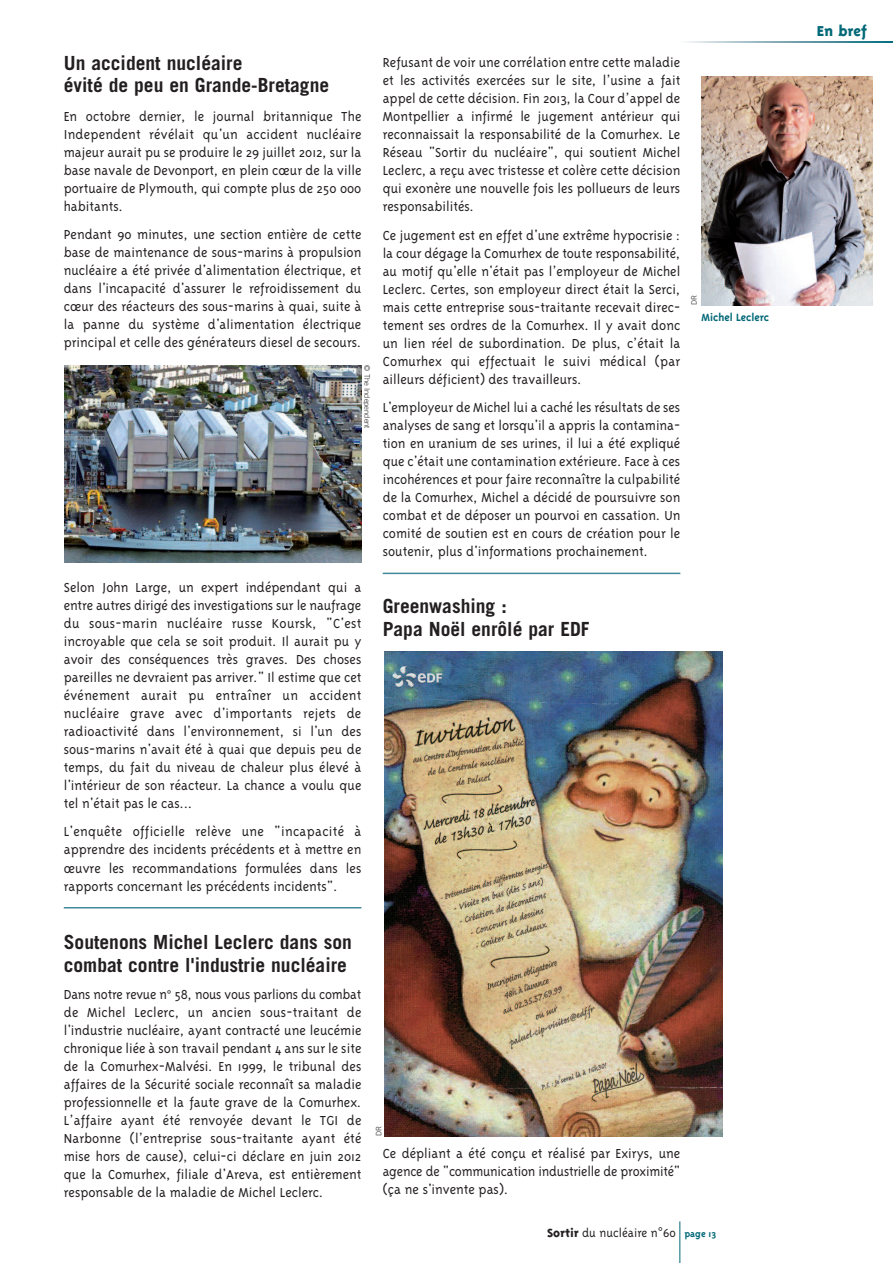
<style>
.page{position:relative;width:893px;height:1263px;background:#fff}
.page>*{position:absolute;margin:0;border:0;box-sizing:border-box;transform-origin:0 0}
.t1{font:700 19.5px/22.5px "Trade Gothic LT Std";color:#231f20}
.t2{font:800 16.5px "Triplex";color:#006877}
.t3{font:300 15px/18px "Triplex";color:#231f20;text-align:justify}
.t4{font:300 13.5px "Triplex";color:#231f20}
.t5{font:700 12px "Triplex";color:#006877}
.t6{font:300 7.5px "Trade Gothic LT Std";color:#231f20}
.s1{font-family:"Trade Gothic LT Std";font-weight:700;font-size:12px}
.s2{font-weight:800}
.s3{font-family:"Arial Narrow";font-weight:400}
.s4{font-weight:700;font-size:10.5px;color:#006877}
</style>
<div class="page">
<svg style="left:687px;top:41px;width:206px;height:2px"></svg>
<hr style="left:383px;top:573px;width:297px;height:1px;background:#418a9c">
<hr style="left:64px;top:907px;width:297px;height:1px;background:#418a9c">
<hr style="left:679px;top:1221px;width:1px;height:42px;background:#006877">
<img style="left:701px;top:77px;width:171px;height:229px">
<img style="left:65px;top:365px;width:296px;height:198px">
<img style="left:385px;top:651px;width:337px;height:486px">
<h1 class="t1" style="left:64px;top:53px;width:267px">Un accident nucléaire<br>évité de peu en Grande-Bretagne</h1>
<p class="t3" style="left:64px;top:107px;width:299px">En octobre dernier, le journal britannique The Independent révélait qu'un accident nucléaire majeur aurait pu se produire le 29 juillet 2012, sur la base navale de Devonport, en plein cœur de la ville portuaire de Plymouth, qui compte plus de 250 000 habitants.</p>
<p class="t3" style="left:64px;top:225px;width:299px">Pendant 90 minutes, une section entière de cette base de maintenance de sous-marins à propulsion nucléaire a été privée d'alimentation électrique, et dans l'incapacité d'assurer le refroidissement du cœur des réacteurs des sous-marins à quai, suite à la panne du système d'alimentation électrique principal et celle des générateurs diesel de secours.</p>
<p class="t6" style="left:370px;top:365px;width:65px;rotate:90deg">© The Independent</p>
<p class="t3" style="left:64px;top:578px;width:299px">Selon John Large, un expert indépendant qui a entre autres dirigé des investigations sur le naufrage du sous-marin nucléaire russe Koursk, "C'est incroyable que cela se soit produit. Il aurait pu y avoir des conséquences très graves. Des choses pareilles ne devraient pas arriver." Il estime que cet événement aurait pu entraîner un accident nucléaire grave avec d'importants rejets de radioactivité dans l'environnement, si l'un des sous-marins n'avait été à quai que depuis peu de temps, du fait du niveau de chaleur plus élevé à l'intérieur de son réacteur. La chance a voulu que tel n'était pas le cas...</p>
<p class="t3" style="left:64px;top:822px;width:299px">L'enquête officielle relève une "incapacité à apprendre des incidents précédents et à mettre en œuvre les recommandations formulées dans les rapports concernant les précédents incidents".</p>
<p class="t3" style="left:383px;top:53px;width:299px">Refusant de voir une corrélation entre cette maladie et les activités exercées sur le site, l’usine a fait appel de cette décision. Fin 2013, la Cour d’appel de Montpellier a infirmé le jugement antérieur qui reconnaissait la responsabilité de la Comurhex. Le Réseau "Sortir du nucléaire", qui soutient Michel Leclerc, a reçu avec tristesse et colère cette décision qui exonère une nouvelle fois les pollueurs de leurs responsabilités.</p>
<p class="t3" style="left:383px;top:225px;width:299px">Ce jugement est en effet d'une extrême hypocrisie : la cour dégage la Comurhex de toute responsabilité, au motif qu'elle n'était pas l’employeur de Michel Leclerc. Certes, son employeur direct était la Serci, mais cette entreprise sous-traitante recevait direc&shy;tement ses ordres de la Comurhex. Il y avait donc un lien réel de subordination. De plus, c’était la Comurhex qui effectuait le suivi médical (par ailleurs déficient) des travailleurs.</p>
<p class="t3" style="left:383px;top:398px;width:299px">L'employeur de Michel lui a caché les résultats de ses analyses de sang et lorsqu'il a appris la contamina&shy;tion en uranium de ses urines, il lui a été expliqué que c'était une contamination extérieure. Face à ces incohérences et pour faire reconnaître la culpabilité de la Comurhex, Michel a décidé de poursuivre son combat et de déposer un pourvoi en cassation. Un comité de soutien est en cours de création pour le soutenir, plus d'informations prochainement.</p>
<h1 class="t1" style="left:383px;top:597px;width:208px">Greenwashing :<br>Papa Noël enrôlé par EDF</h1>
<p class="t6" style="left:691px;top:305px;width:12px;rotate:-90deg">DR</p>
<p class="t5" style="left:702px;top:310px;width:69px">Michel Leclerc</p>
<h1 class="t1" style="left:64px;top:932px;width:290px">Soutenons Michel Leclerc dans son combat contre l'industrie nucléaire</h1>
<p class="t3" style="left:64px;top:984px;width:299px">Dans notre revue n<span class="s1">°</span> 58, nous vous parlions du combat de Michel Leclerc, un ancien sous-traitant de l'industrie nucléaire, ayant contracté une leucémie chronique liée à son travail pendant 4 ans sur le site de la Comurhex-Malvési. En 1999, le tribunal des affaires de la Sécurité sociale reconnaît sa maladie professionnelle et la faute grave de la Comurhex.<br>L’affaire ayant été renvoyée devant le TGI de Narbonne (l’entreprise sous-traitante ayant été mise hors de cause), celui-ci déclare en juin 2012 que la Comurhex, filiale d'Areva, est entièrement responsable de la maladie de Michel Leclerc.</p>
<p class="t6" style="left:376px;top:1136px;width:12px;rotate:-90deg">DR</p>
<p class="t3" style="left:383px;top:1143px;width:299px">Ce dépliant a été conçu et réalisé par Exirys, une agence de "communication industrielle de proximité" (ça ne s'invente pas).</p>
<p class="t4" style="left:547px;top:1224px;width:171px"><span class="s2">Sortir</span> du nucléaire n<span class="s3">°</span>60 <span class="s4">page 13</span></p>
<p class="t2" style="left:817px;top:21px;width:52px">En bref</p>
</div>
